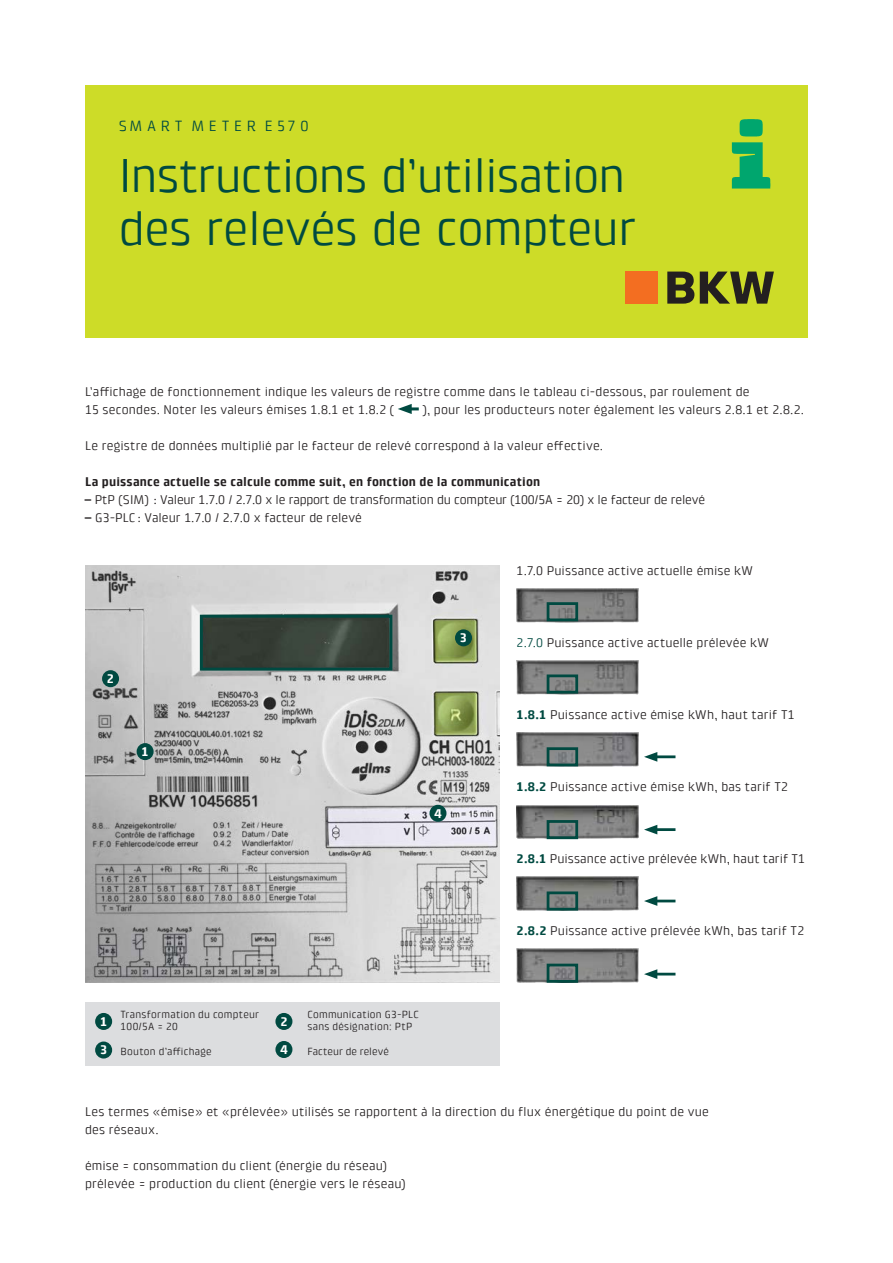
<style>
.page{position:relative;width:893px;height:1263px;background:#fff}
.page>*{position:absolute;margin:0;border:0;box-sizing:border-box;transform-origin:0 0}
.BKW_Headline_40_42pt{font:48px/52.5px "Klint Pro";letter-spacing:-.02em;color:#004a41}
.BKW_Headline_40_42pt-2{font:15px "Klint Pro";letter-spacing:.31em;color:#004a41}
.BKW_Copy_8_5_12pt_Re{font:12.75px/18px "Klint Pro";letter-spacing:.01em;color:#231f20}
.BKW_Copy_8_5_12pt_Re-2{font:12.75px "Klint Pro";letter-spacing:-.015em;color:#231f20}
.BKW_Copy_8_5_12pt_Re-3{font:700 12.75px "Klint Pro";letter-spacing:.01em;color:#231f20}
.BKW_Table_Head_7_9pt{font:700 12.75px "Klint Pro";color:#fff}
.BKW_Copy_8_5_12pt_Re-4{font:10.5px/12px "Klint Pro";letter-spacing:.02em;color:#231f20}
.s1{font-family:"Klintfor BKW"}
.s2{font-family:"Minion Pro"}
.s3{color:#004a41}
.s4{font-weight:700;color:#004a41}
</style>
<div class="page">
<div style="left:85px;top:85px;width:723px;height:253px;background:#cddc28"></div>
<div style="left:625px;top:272px;width:32px;height:32px;background:#f36e21"></div>
<svg style="left:667px;top:272px;width:27px;height:32px"></svg>
<svg style="left:700px;top:272px;width:74px;height:32px"></svg>
<img style="left:731px;top:119px;width:40px;height:70px">
<div style="left:85px;top:1003px;width:415px;height:63px;background:#dcdddf"></div>
<svg style="left:398px;top:404px;width:21px;height:10px"></svg>
<img style="left:85px;top:565px;width:415px;height:418px">
<div style="left:137px;top:743px;width:17px;height:17px;background:#004a41;border-radius:50%"></div>
<div style="left:455px;top:629px;width:17px;height:17px;background:#004a41;border-radius:50%"></div>
<div style="left:429px;top:805px;width:17px;height:17px;background:#004a41;border-radius:50%"></div>
<div style="left:102px;top:670px;width:17px;height:17px;background:#004a41;border-radius:50%"></div>
<div style="left:95px;top:1013px;width:17px;height:17px;background:#004a41;border-radius:50%"></div>
<div style="left:275px;top:1013px;width:17px;height:17px;background:#004a41;border-radius:50%"></div>
<div style="left:275px;top:1041px;width:17px;height:17px;background:#004a41;border-radius:50%"></div>
<div style="left:95px;top:1041px;width:17px;height:17px;background:#004a41;border-radius:50%"></div>
<div style="left:200px;top:615px;width:192px;height:56px;border:3px solid #004a41"></div>
<img style="left:517px;top:588px;width:122px;height:34px">
<img style="left:517px;top:661px;width:122px;height:34px">
<img style="left:517px;top:732px;width:122px;height:34px">
<img style="left:517px;top:805px;width:122px;height:33px">
<img style="left:517px;top:877px;width:122px;height:33px">
<img style="left:517px;top:949px;width:122px;height:33px">
<div style="left:547px;top:602px;width:31px;height:19px;border:3px solid #004a41"></div>
<div style="left:547px;top:674px;width:31px;height:19px;border:3px solid #004a41"></div>
<div style="left:547px;top:747px;width:31px;height:19px;border:3px solid #004a41"></div>
<div style="left:547px;top:820px;width:31px;height:19px;border:3px solid #004a41"></div>
<div style="left:547px;top:891px;width:31px;height:19px;border:3px solid #004a41"></div>
<div style="left:547px;top:964px;width:31px;height:19px;border:3px solid #004a41"></div>
<hr style="left:653px;top:755px;width:22px;height:3px;background:#004a41">
<svg style="left:644px;top:752px;width:13px;height:10px"></svg>
<hr style="left:653px;top:828px;width:22px;height:3px;background:#004a41">
<svg style="left:644px;top:825px;width:13px;height:9px"></svg>
<hr style="left:653px;top:900px;width:22px;height:2px;background:#004a41">
<svg style="left:644px;top:896px;width:13px;height:10px"></svg>
<hr style="left:653px;top:973px;width:22px;height:2px;background:#004a41">
<svg style="left:644px;top:969px;width:13px;height:10px"></svg>
<p class="BKW_Headline_40_42pt-2" style="left:119px;top:117px;width:191px">SMART METER E570</p>
<p class="BKW_Headline_40_42pt" style="left:119px;top:149px;width:519px">Instructions d’utilisation des relevés de compteu<span class="s1">r</span></p>
<p class="BKW_Copy_8_5_12pt_Re" style="left:85px;top:383px;width:666px">L’affichage de fonctionnement indique les valeurs de registre comme dans le tableau ci-dessous, par roulement de<br>15 secondes. Noter les valeurs émises 1.8.1 et 1.8.2 (</p>
<p class="BKW_Copy_8_5_12pt_Re" style="left:422px;top:401px;width:383px">), pour les producteurs noter également les valeurs 2.8.1 et 2.8.2.</p>
<p class="BKW_Copy_8_5_12pt_Re" style="left:85px;top:437px;width:520px">Le registre de données multiplié par le facteur de relevé correspond à la valeur effective.</p>
<p class="BKW_Copy_8_5_12pt_Re-3" style="left:85px;top:474px;width:457px">La puissance actuelle se calcule comme suit, en fonction de la communication</p>
<p class="BKW_Copy_8_5_12pt_Re-2" style="left:85px;top:493px;width:622px">– PtP (SIM) <span class="s2">:</span> Valeur 1.7.0 / 2.7.0 x le rapport de transformation du compteur (100/5A = 20) x le facteur de relevé</p>
<p class="BKW_Copy_8_5_12pt_Re" style="left:85px;top:509px;width:278px">– G3-PLC <span class="s2">:</span> Valeur 1.7.0 / 2.7.0 x facteur de relevé</p>
<p class="BKW_Table_Head_7_9pt" style="left:107px;top:671px;width:9px">2</p>
<p class="BKW_Table_Head_7_9pt" style="left:142px;top:744px;width:9px">1</p>
<p class="BKW_Table_Head_7_9pt" style="left:460px;top:631px;width:9px">3</p>
<p class="BKW_Table_Head_7_9pt" style="left:434px;top:806px;width:9px">4</p>
<p class="BKW_Copy_8_5_12pt_Re-4" style="left:121px;top:1009px;width:140px">Transformation du compteur<br>100/5A = 20</p>
<p class="BKW_Copy_8_5_12pt_Re-4" style="left:121px;top:1045px;width:93px">Bouton d’affichage</p>
<p class="BKW_Table_Head_7_9pt" style="left:100px;top:1014px;width:9px">1</p>
<p class="BKW_Table_Head_7_9pt" style="left:280px;top:1014px;width:9px">2</p>
<p class="BKW_Table_Head_7_9pt" style="left:100px;top:1043px;width:9px">3</p>
<p class="BKW_Table_Head_7_9pt" style="left:280px;top:1042px;width:9px">4</p>
<p class="BKW_Copy_8_5_12pt_Re-4" style="left:307px;top:1009px;width:113px">Communication G3-PLC sans désignation: PtP</p>
<p class="BKW_Copy_8_5_12pt_Re-4" style="left:307px;top:1045px;width:83px">Facteur de relevé</p>
<p class="BKW_Copy_8_5_12pt_Re" style="left:517px;top:562px;width:238px">1.7.0 Puissance active actuelle émise kW</p>
<p class="BKW_Copy_8_5_12pt_Re" style="left:517px;top:634px;width:254px"><span class="s3">2.7.0</span> Puissance active actuelle prélevée kW</p>
<p class="BKW_Copy_8_5_12pt_Re" style="left:517px;top:706px;width:279px"><span class="s4">1.8.1</span> Puissance active émise kWh, haut tarif T1</p>
<p class="BKW_Copy_8_5_12pt_Re" style="left:517px;top:778px;width:273px"><span class="s4">1.8.2</span> Puissance active émise kWh, bas tarif T2</p>
<p class="BKW_Copy_8_5_12pt_Re" style="left:517px;top:850px;width:290px"><span class="s4">2.8.1</span> Puissance active prélevée kWh, haut tarif T1</p>
<p class="BKW_Copy_8_5_12pt_Re" style="left:517px;top:922px;width:289px"><span class="s4">2.8.2</span> Puissance active prélevée kWh, bas tarif T2</p>
<p class="BKW_Copy_8_5_12pt_Re" style="left:85px;top:1103px;width:625px">Les termes «émise» et «prélevée» utilisés se rapportent à la direction du flux énergétique du point de vue des réseaux.</p>
<p class="BKW_Copy_8_5_12pt_Re" style="left:85px;top:1157px;width:322px">émise = consommation du client (énergie du réseau) prélevée = production du client (énergie vers le réseau)</p>
</div>
